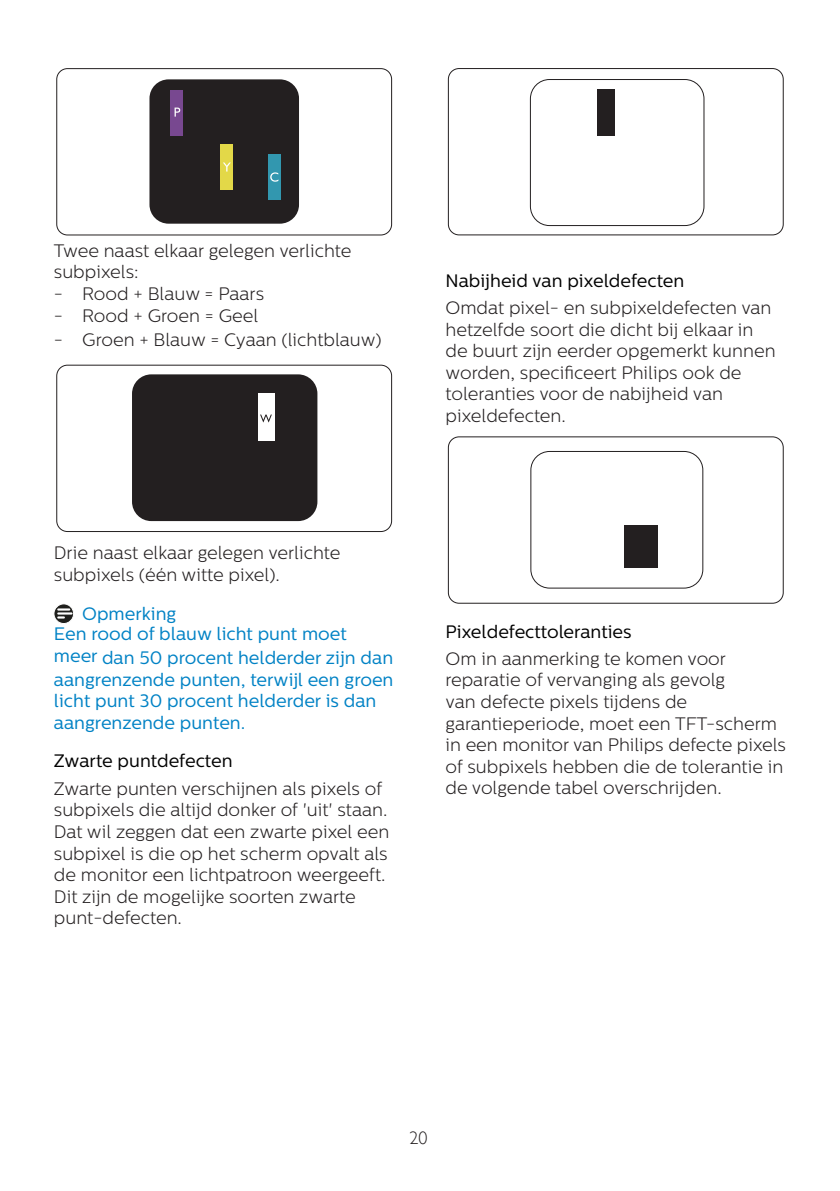
<style>
.page{position:relative;width:840px;height:1191px;background:#fff}
.page>*{position:absolute;margin:0;border:0;box-sizing:border-box;transform-origin:0 0}
.chapter-paragraph{font:300 18px/21.6px "Centrale Sans";color:#231f20}
.Note_body{font:18px/21.6px "Centrale Sans";color:#0082c5}
.Heading_3{font:18px "Centrale Sans";color:#000}
.Heading_4_Blue{font:18px "Centrale Sans";color:#0082c5}
.t1{font:18px "Gill Sans Alt One WGL Light";color:#231f20}
</style>
<div class="page">
<div style="left:56px;top:68px;width:335px;height:167px;border:1px solid #231f20;border-radius:11px"></div>
<div style="left:149px;top:79px;width:150px;height:145px;background:#231f20;border-radius:19px"></div>
<div style="left:170px;top:90px;width:13px;height:45px;background:#784890"></div>
<div style="left:220px;top:145px;width:13px;height:45px;background:#e3d848"></div>
<div style="left:267px;top:155px;width:13px;height:45px;background:#3297af"></div>
<svg style="left:174px;top:108px;width:6px;height:9px"></svg>
<svg style="left:223px;top:162px;width:8px;height:9px"></svg>
<svg style="left:270px;top:172px;width:8px;height:10px"></svg>
<div style="left:56px;top:365px;width:335px;height:167px;border:1px solid #231f20;border-radius:11px"></div>
<div style="left:132px;top:374px;width:185px;height:147px;background:#231f20;border-radius:19px"></div>
<div style="left:258px;top:393px;width:16px;height:48px;background:#fff"></div>
<svg style="left:260px;top:414px;width:12px;height:8px"></svg>
<svg style="left:54px;top:604px;width:20px;height:19px"></svg>
<div style="left:54px;top:604px;width:20px;height:19px;border:1px solid #fff;border-radius:50%"></div>
<svg style="left:58px;top:608px;width:13px;height:10px"></svg>
<div style="left:448px;top:68px;width:335px;height:167px;border:1px solid #231f20;border-radius:11px"></div>
<div style="left:530px;top:79px;width:173px;height:147px;border:1px solid #231f20;border-radius:19px"></div>
<div style="left:596px;top:89px;width:18px;height:46px;background:#231f20"></div>
<div style="left:448px;top:436px;width:335px;height:167px;border:1px solid #231f20;border-radius:11px"></div>
<div style="left:530px;top:451px;width:172px;height:137px;border:1px solid #231f20;border-radius:19px"></div>
<div style="left:624px;top:525px;width:33px;height:43px;background:#231f20"></div>
<p class="chapter-paragraph" style="left:54px;top:240px;width:299px">Twee naast elkaar gelegen verlichte subpixels:</p>
<p class="chapter-paragraph" style="left:54px;top:283px;width:211px">- Rood + Blauw = Paars</p>
<p class="chapter-paragraph" style="left:54px;top:304px;width:206px">- Rood + Groen = Geel</p>
<p class="chapter-paragraph" style="left:54px;top:329px;width:329px">- Groen + Blauw = Cyaan (lichtblauw)</p>
<p class="chapter-paragraph" style="left:54px;top:542px;width:288px">Drie naast elkaar gelegen verlichte subpixels (één witte pixel).</p>
<p class="Heading_4_Blue" style="left:82px;top:603px;width:95px">Opmerking</p>
<p class="Note_body" style="left:54px;top:622px;width:340px;line-height:23.6px">Een rood of blauw licht punt moet meer dan 50 procent helderder zijn dan</p>
<p class="Note_body" style="left:54px;top:668px;width:341px">aangrenzende punten, terwijl een groen licht punt 30 procent helderder is dan aangrenzende punten.</p>
<p class="Heading_3" style="left:54px;top:751px;width:180px">Zwarte puntdefecten</p>
<p class="chapter-paragraph" style="left:54px;top:777px;width:336px">Zwarte punten verschijnen als pixels of subpixels die altijd donker of 'uit' staan.<br>Dat wil zeggen dat een zwarte pixel een subpixel is die op het scherm opvalt als de monitor een lichtpatroon weergeeft.<br>Dit zijn de mogelijke soorten zwarte punt-defecten.</p>
<p class="Heading_3" style="left:445px;top:270px;width:240px">Nabijheid van pixeldefecten</p>
<p class="chapter-paragraph" style="left:445px;top:297px;width:331px">Omdat pixel- en subpixeldefecten van hetzelfde soort die dicht bij elkaar in de buurt zijn eerder opgemerkt kunnen worden, specificeert Philips ook de toleranties voor de nabijheid van pixeldefecten.</p>
<p class="Heading_3" style="left:445px;top:621px;width:187px">Pixeldefecttoleranties</p>
<p class="chapter-paragraph" style="left:445px;top:648px;width:342px">Om in aanmerking te komen voor reparatie of vervanging als gevolg<br>van defecte pixels tijdens de garantieperiode, moet een TFT-scherm in een monitor van Philips defecte pixels of subpixels hebben die de tolerantie in de volgende tabel overschrijden.</p>
<p class="t1" style="left:409px;top:1126px;width:19px">20</p>
</div>
